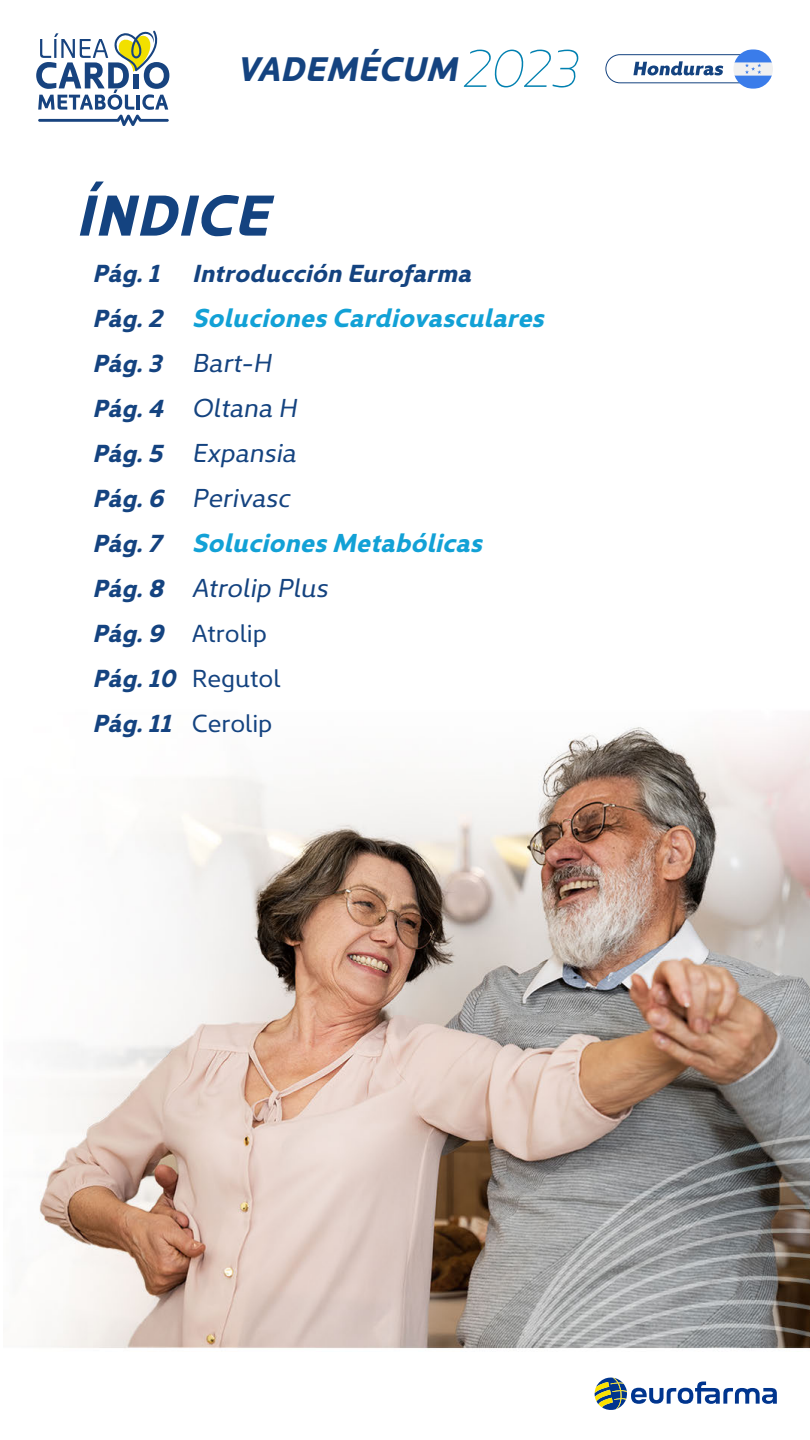
<style>
.page{position:relative;width:810px;height:1440px;background:#fff}
.page>*{position:absolute;margin:0;border:0;box-sizing:border-box;transform-origin:0 0}
.t1{font:italic 700 58.12px "Kyrial Display Pro";color:#144380}
.t2{font:italic 700 34.42px "Kyrial Display Pro";color:#144380}
.t3{font:italic 700 26.25px/45px "Kyrial Display Pro";color:#12a1d6}
.t4{font:24.97px/45px "Kyrial Display Pro";color:#144380}
.t5{font:italic 700 24.97px "Kyrial Display Pro";color:#144380}
.s1{font-family:"Kyrial Pro Display";font-weight:200;font-size:53.25px;color:#0080b0}
.s2{font-size:24.97px;color:#144380}
.s3{font-weight:400;color:#144380}
.s4{font-weight:700;font-style:italic}
</style>
<div class="page">
<img style="left:39px;top:54px;width:771px;height:1295px">
<svg style="left:595px;top:1377px;width:182px;height:33px"></svg>
<svg style="left:633px;top:61px;width:90px;height:15px"></svg>
<div style="left:606px;top:54px;width:160px;height:29px;border:1px solid #144380;border-radius:14px"></div>
<svg style="left:733px;top:49px;width:40px;height:40px"></svg>
<svg style="left:36px;top:30px;width:133px;height:96px"></svg>
<h2 class="t2" style="left:236px;top:44px;width:342px">VADEMÉCUM<span class="s1">2023</span></h2>
<h1 class="t1" style="left:75px;top:173px;width:195px">ÍNDICE</h1>
<p class="t5" style="left:92px;top:256px;width:69px">Pág. 1</p>
<p class="t5" style="left:192px;top:256px;width:281px">Introducción Eurofarma</p>
<p class="t3" style="left:92px;top:294px;width:453px"><span class="s2">Pág. 2</span> Soluciones Cardiovasculares<br><span class="s2">Pág. 3</span> <span class="s3">Bart-H<br></span><span class="s2">Pág. 4</span> <span class="s3">Oltana H<br></span><span class="s2">Pág. 5</span> <span class="s3">Expansia<br></span><span class="s2">Pág. 6</span> <span class="s3">Perivasc<br></span><span class="s2">Pág. 7</span> Soluciones Metabólicas<br><span class="s2">Pág. 8</span> <span class="s3">Atrolip Plus</span></p>
<p class="t4" style="left:92px;top:610px;width:190px"><span class="s4">Pág. 9</span> Atrolip<br><span class="s4">Pág. 10</span> Regutol<br><span class="s4">Pág. 11</span> Cerolip</p>
</div>
